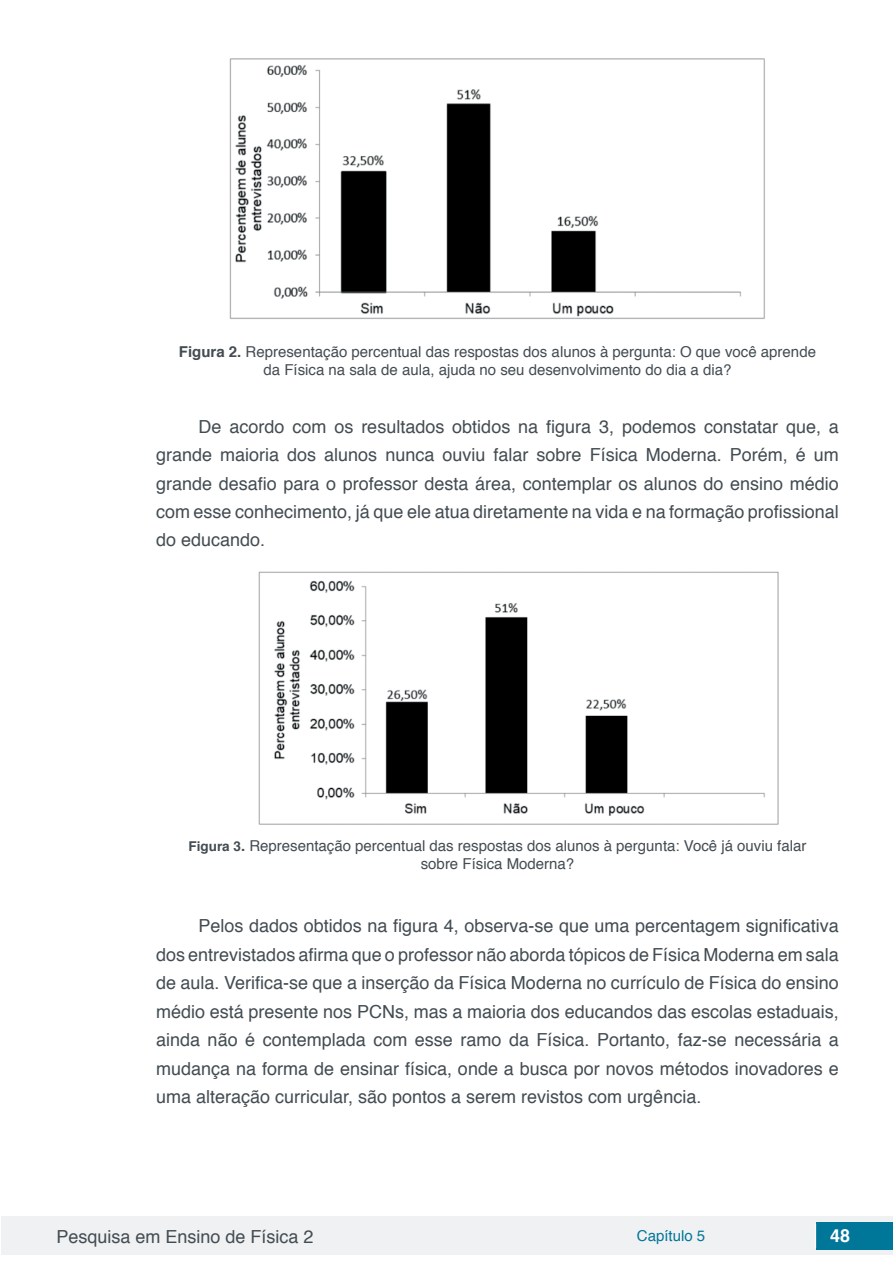
<style>
.page{position:relative;width:893px;height:1263px;background:#fff}
.page>*{position:absolute;margin:0;border:0;box-sizing:border-box;transform-origin:0 0}
.t1{font:18px/28.5px "Helvetica";color:#434c52;text-align:justify}
.t2{font:700 18px "Helvetica";color:#fff}
.t3{font:15px/18px "Helvetica";color:#434c52;text-align:center}
.t4{font:15px "Helvetica";color:#007699}
.s1{font-weight:700}
.s2{font-weight:700;font-size:13.5px}
</style>
<div class="page">
<div style="left:1px;top:1216px;width:891px;height:38px;background:#f0f1f2"></div>
<div style="left:816px;top:1222px;width:77px;height:27px;background:#007699"></div>
<svg style="left:815px;top:1224px;width:1px;height:24px"></svg>
<img style="left:229px;top:58px;width:536px;height:261px">
<img style="left:258px;top:571px;width:521px;height:254px">
<p class="t3" style="left:179px;top:344px;width:638px"><span class="s1">Figura 2.</span> Representação percentual das respostas dos alunos à pergunta: O que você aprende da Física na sala de aula, ajuda no seu desenvolvimento do dia a dia?</p>
<p class="t1" style="left:156px;top:412px;width:684px;text-indent:43px">De acordo com os resultados obtidos na figura 3, podemos constatar que, a grande maioria dos alunos nunca ouviu falar sobre Física Moderna. Porém, é um grande desafio para o professor desta área, contemplar os alunos do ensino médio com esse conhecimento, já que ele atua diretamente na vida e na formação profissional do educando.</p>
<p class="t3" style="left:189px;top:837px;width:619px"><span class="s2">Figura 3</span><span class="s1">.</span> Representação percentual das respostas dos alunos à pergunta: Você já ouviu falar sobre Física Moderna?</p>
<p class="t1" style="left:156px;top:912px;width:684px;text-indent:43px">Pelos dados obtidos na figura 4, observa-se que uma percentagem significativa dos entrevistados afirma que o professor não aborda tópicos de Física Moderna em sala de aula. Verifica-se que a inserção da Física Moderna no currículo de Física do ensino médio está presente nos PCNs, mas a maioria dos educandos das escolas estaduais, ainda não é contemplada com esse ramo da Física. Portanto, faz-se necessária a mudança na forma de ensinar física, onde a busca por novos métodos inovadores e uma alteração curricular, são pontos a serem revistos com urgência.</p>
<p class="t1" style="left:56px;top:1223px;width:259px">Pesquisa em Ensino de Física 2</p>
<p class="t4" style="left:637px;top:1224px;width:70px">Capítulo 5</p>
<p class="t2" style="left:830px;top:1221px;width:22px">48</p>
</div>
